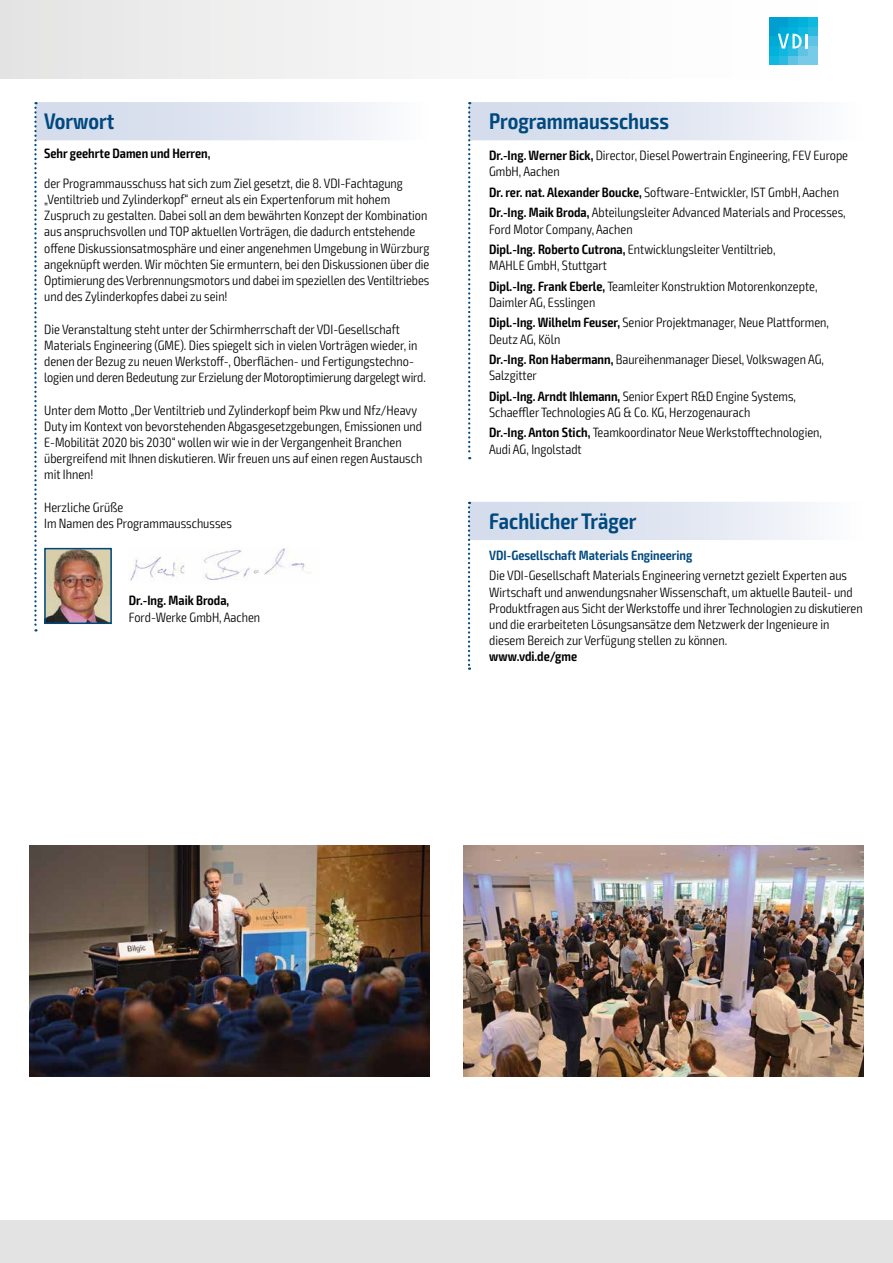
<style>
.page{position:relative;width:893px;height:1263px;background:#fff}
.page>*{position:absolute;margin:0;border:0;box-sizing:border-box;transform-origin:0 0}
.t1{font:600 condensed 22.5px "Exo 2";color:#00497f}
.t2{font:300 condensed 13.5px/16.2px "Exo 2";color:#000}
.t3{font:600 condensed 13.5px "Exo 2";color:#000}
.t4{font:600 condensed 13.5px "Exo 2";color:#00497f}
.s1{font-weight:600}
</style>
<div class="page">
<div style="left:0;top:1220px;width:893px;height:43px;background:#e3e3e3"></div>
<div style="left:0;top:0;width:30px;height:79px;background:#e3e3e3"></div>
<div style="left:1px;top:0;width:892px;height:79px;background:linear-gradient(to right,#e7e7e7,#fff)"></div>
<div style="left:769px;top:56px;width:10px;height:9px;background:#0eb8df"></div>
<div style="left:779px;top:56px;width:9px;height:9px;background:#2abae0"></div>
<div style="left:788px;top:56px;width:10px;height:9px;background:#5fc3e6"></div>
<div style="left:798px;top:56px;width:10px;height:9px;background:#77cae8"></div>
<div style="left:808px;top:56px;width:9px;height:9px;background:#77cae8"></div>
<div style="left:769px;top:46px;width:10px;height:10px;background:#00b1db"></div>
<div style="left:779px;top:46px;width:9px;height:10px;background:#0eb8df"></div>
<div style="left:788px;top:46px;width:10px;height:10px;background:#2abae0"></div>
<div style="left:798px;top:46px;width:10px;height:10px;background:#5fc3e6"></div>
<div style="left:808px;top:46px;width:9px;height:10px;background:#77cae8"></div>
<div style="left:769px;top:36px;width:10px;height:10px;background:#00aad6"></div>
<div style="left:798px;top:36px;width:10px;height:10px;background:#2abae0"></div>
<div style="left:808px;top:36px;width:9px;height:10px;background:#5fc3e6"></div>
<div style="left:769px;top:27px;width:10px;height:9px;background:#009fd0"></div>
<div style="left:779px;top:27px;width:9px;height:9px;background:#00aad6"></div>
<div style="left:788px;top:27px;width:10px;height:9px;background:#00b1db"></div>
<div style="left:798px;top:27px;width:10px;height:9px;background:#0eb8df"></div>
<div style="left:808px;top:27px;width:9px;height:9px;background:#2abae0"></div>
<div style="left:769px;top:17px;width:10px;height:10px;background:#009fd0"></div>
<div style="left:779px;top:17px;width:9px;height:10px;background:#009fd0"></div>
<div style="left:788px;top:17px;width:10px;height:10px;background:#00aad6"></div>
<div style="left:798px;top:17px;width:10px;height:10px;background:#00b1db"></div>
<div style="left:808px;top:17px;width:9px;height:10px;background:#0eb8df"></div>
<svg style="left:778px;top:34px;width:24px;height:15px"></svg>
<hr style="left:805px;top:34px;width:3px;height:15px;background:#fbfdff">
<svg style="left:468px;top:502px;width:344px;height:168px"></svg>
<svg style="left:34px;top:102px;width:344px;height:529px"></svg>
<svg style="left:468px;top:102px;width:344px;height:357px"></svg>
<img style="left:464px;top:845px;width:399px;height:232px">
<img style="left:30px;top:845px;width:399px;height:232px">
<h1 class="t1" style="left:44px;top:108px;width:72px">Vorwort</h1>
<p class="t3" style="left:44px;top:145px;width:168px">Sehr geehrte Damen und Herren,</p>
<p class="t2" style="left:44px;top:175px;width:387px">der Programmausschuss hat sich zum Ziel gesetzt, die 8. VDI-Fachtagung „Ventiltrieb und Zylinderkopf“ erneut als ein Expertenforum mit hohem Zuspruch zu gestalten. Dabei soll an dem bewährten Konzept der Kombination aus anspruchsvollen und TOP aktuellen Vorträgen, die dadurch entstehende offene Diskussionsatmosphäre und einer angenehmen Umgebung in Würzburg angeknüpft werden. Wir möchten Sie ermuntern, bei den Diskussionen über die Optimierung des Verbrennungsmotors und dabei im speziellen des Ventiltriebes und des Zylinderkopfes dabei zu sein!</p>
<p class="t2" style="left:44px;top:321px;width:383px">Die Veranstaltung steht unter der Schirmherrschaft der VDI-Gesellschaft Materials Engineering (GME). Dies spiegelt sich in vielen Vorträgen wieder, in denen der Bezug zu neuen Werkstoff-, Oberflächen- und Fertigungstechno&shy;logien und deren Bedeutung zur Erzielung der Motoroptimierung dargelegt wird.</p>
<p class="t2" style="left:44px;top:402px;width:380px">Unter dem Motto „Der Ventiltrieb und Zylinderkopf beim Pkw und Nfz/Heavy Duty im Kontext von bevorstehenden Abgasgesetzgebungen, Emissionen und E-Mobilität 2020 bis 2030“ wollen wir wie in der Vergangenheit Branchen übergreifend mit Ihnen diskutieren. Wir freuen uns auf einen regen Austausch mit Ihnen!</p>
<p class="t2" style="left:44px;top:499px;width:189px">Herzliche Grüße<br>Im Namen des Programmausschusses</p>
<p class="t3" style="left:129px;top:593px;width:102px">Dr.-Ing. Maik Broda,</p>
<p class="t2" style="left:129px;top:609px;width:133px">Ford-Werke GmbH, Aachen</p>
<h1 class="t1" style="left:489px;top:108px;width:181px">Programmausschuss</h1>
<p class="t2" style="left:489px;top:148px;width:361px"><span class="s1">Dr.-Ing. Werner Bick,</span> Director, Diesel Powertrain Engineering, FEV Europe<br>GmbH, Aachen</p>
<p class="t2" style="left:489px;top:182px;width:358px;line-height:20.4px"><span class="s1">Dr. rer. nat. Alexander Boucke,</span> Software-Entwickler, IST GmbH, Aachen<br><span class="s1">Dr.-Ing. Maik Broda,</span> Abteilungsleiter Advanced Materials and Processes,</p>
<p class="t2" style="left:489px;top:219px;width:288px;line-height:20.4px">Ford Motor Company, Aachen<br><span class="s1">Dipl.-Ing. Roberto Cutrona,</span> Entwicklungsleiter Ventiltrieb,</p>
<p class="t2" style="left:489px;top:256px;width:330px;line-height:20.4px">MAHLE GmbH, Stuttgart<br><span class="s1">Dipl.-Ing. Frank Eberle,</span> Teamleiter Konstruktion Motorenkonzepte,</p>
<p class="t2" style="left:489px;top:292px;width:342px;line-height:20.4px">Daimler AG, Esslingen<br><span class="s1">Dipl.-Ing. Wilhelm Feuser,</span> Senior Projektmanager, Neue Plattformen,</p>
<p class="t2" style="left:489px;top:329px;width:336px;line-height:20.4px">Deutz AG, Köln<br><span class="s1">Dr.-Ing. Ron Habermann,</span> Baureihenmanager Diesel, Volkswagen AG,</p>
<p class="t2" style="left:489px;top:366px;width:309px;line-height:20.4px">Salzgitter<br><span class="s1">Dipl.-Ing. Arndt Ihlemann,</span> Senior Expert R&amp;D Engine Systems,</p>
<p class="t2" style="left:489px;top:402px;width:334px;line-height:20.4px">Schaeffler Technologies AG &amp; Co. KG, Herzogenaurach<br><span class="s1">Dr.-Ing. Anton Stich,</span> Teamkoordinator Neue Werkstofftechnologien,</p>
<p class="t2" style="left:489px;top:441px;width:94px">Audi AG, Ingolstadt</p>
<h1 class="t1" style="left:489px;top:507px;width:149px">Fachlicher Träger</h1>
<p class="t4" style="left:489px;top:547px;width:205px">VDI-Gesellschaft Materials Engineering</p>
<p class="t2" style="left:489px;top:568px;width:375px">Die VDI-Gesellschaft Materials Engineering vernetzt gezielt Experten aus Wirtschaft und anwendungsnaher Wissenschaft, um aktuelle Bauteil- und Produktfragen aus Sicht der Werkstoffe und ihrer Technologien zu diskutieren und die erarbeiteten Lösungsansätze dem Netzwerk der Ingenieure in diesem Bereich zur Verfügung stellen zu können.</p>
<p class="t3" style="left:489px;top:649px;width:89px">www.vdi.de/gme</p>
</div>
